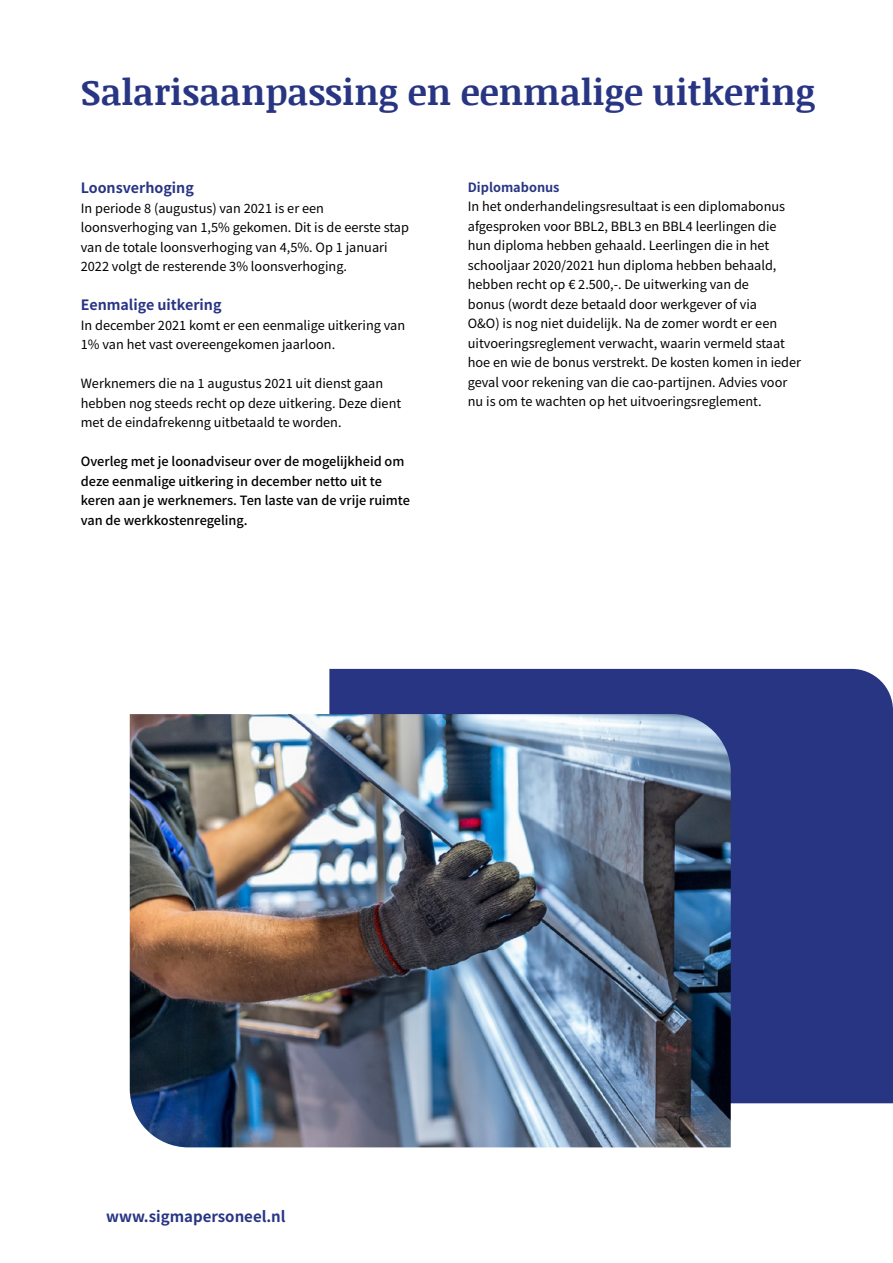
<style>
.page{position:relative;width:893px;height:1263px;background:#fff}
.page>*{position:absolute;margin:0;border:0;box-sizing:border-box;transform-origin:0 0}
.t1{font:700 36px "Noticia Text";color:#283583}
.t2{font:700 15px "Noto Sans TC";color:#283583}
.t3{font:700 14.25px "Noto Sans TC";color:#283583}
.t4{font:12.75px/19.5px "Noto Sans TC";color:#000}
.t5{font:500 12.75px/19.5px "Noto Sans TC";color:#000}
.t6{font:700 12.75px "Noto Sans TC";color:#283583}
</style>
<div class="page">
<div style="left:329px;top:669px;width:564px;height:434px;background:#283583"></div>
<img style="left:130px;top:714px;width:601px;height:433px">
<h1 class="t1" style="left:81px;top:66px;width:736px">Salarisaanpassing en eenmalige uitkering</h1>
<p class="t3" style="left:81px;top:180px;width:115px">Loonsverhoging</p>
<p class="t4" style="left:81px;top:198px;width:330px">In periode 8 (augustus) van 2021 is er een loonsverhoging van 1,5% gekomen. Dit is de eerste stap van de totale loonsverhoging van 4,5%. Op 1 januari 2022 volgt de resterende 3% loonsverhoging.</p>
<p class="t3" style="left:81px;top:297px;width:142px">Eenmalige uitkering</p>
<p class="t4" style="left:81px;top:315px;width:326px">In december 2021 komt er een eenmalige uitkering van<br>1% van het vast overeengekomen jaarloon.</p>
<p class="t4" style="left:81px;top:374px;width:322px">Werknemers die na 1 augustus 2021 uit dienst gaan hebben nog steeds recht op deze uitkering. Deze dient met de eindafrekenng uitbetaald te worden.</p>
<p class="t5" style="left:81px;top:452px;width:331px">Overleg met je loonadviseur over de mogelijkheid om deze eenmalige uitkering in december netto uit te keren aan je werknemers. Ten laste van de vrije ruimte van de werkkostenregeling.</p>
<p class="t6" style="left:468px;top:180px;width:93px">Diplomabonus</p>
<p class="t4" style="left:468px;top:197px;width:335px">In het onderhandelingsresultaat is een diplomabonus afgesproken voor BBL2, BBL3 en BBL4 leerlingen die hun diploma hebben gehaald. Leerlingen die in het schooljaar 2020/2021 hun diploma hebben behaald, hebben recht op € 2.500,-. De uitwerking van de<br>bonus (wordt deze betaald door werkgever of via<br>O&amp;O) is nog niet duidelijk. Na de zomer wordt er een uitvoeringsreglement verwacht, waarin vermeld staat hoe en wie de bonus verstrekt. De kosten komen in ieder geval voor rekening van die cao-partijnen. Advies voor nu is om te wachten op het uitvoeringsreglement.</p>
<p class="t2" style="left:106px;top:1208px;width:181px">www.sigmapersoneel.nl</p>
</div>
